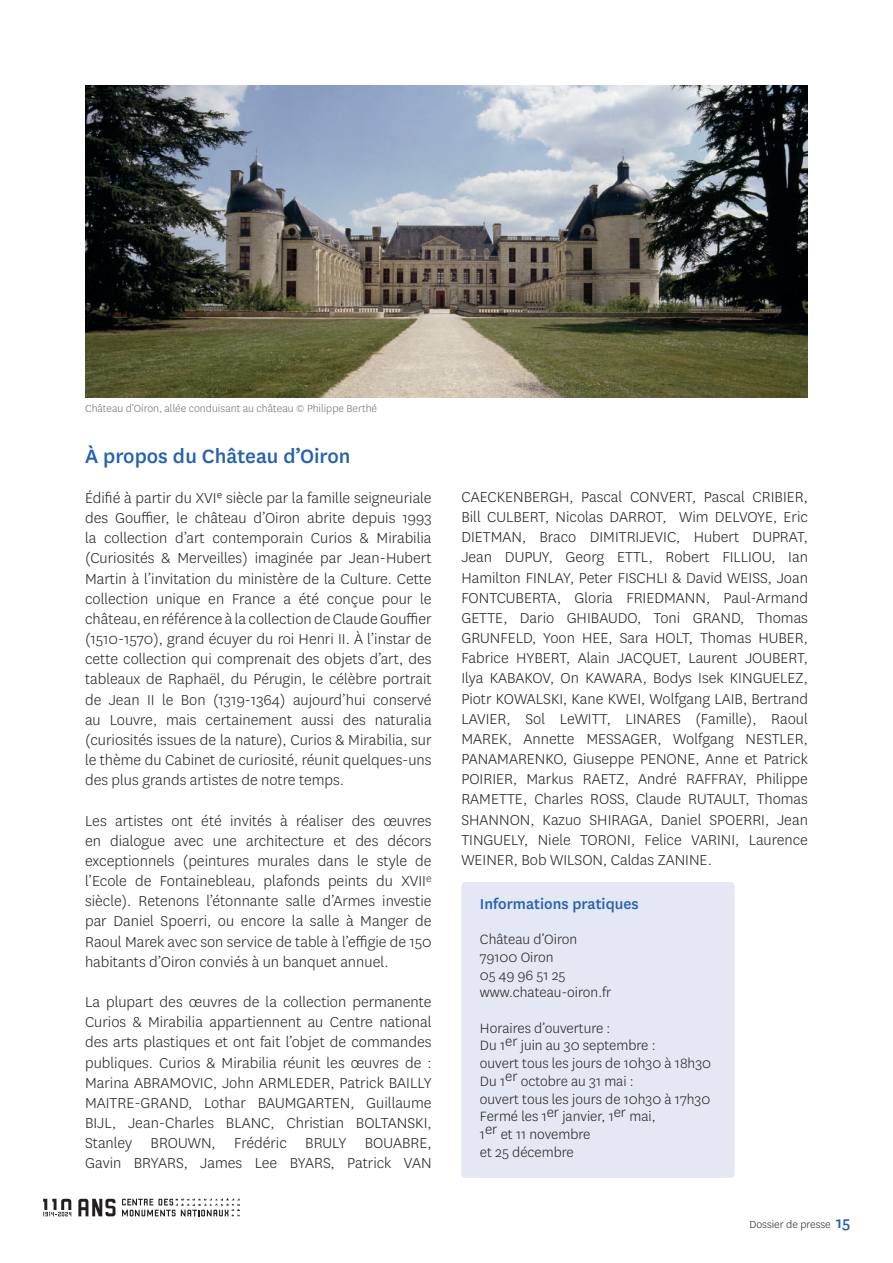
<style>
.page{position:relative;width:893px;height:1263px;background:#fff}
.page>*{position:absolute;margin:0;border:0;box-sizing:border-box;transform-origin:0 0}
.t1{font:500 22.5px "National";color:#2362af}
.t2{font:300 16.8px/20.1px "National";color:#231f20;text-align:justify}
.t3{font:500 16.8px "National";color:#2362af}
.t4{font:300 15.75px/17.7px "National";color:#231f20}
.t5{font:300 12px "National";color:#6c6d70}
.t6{font:300 12px "National";color:#231f20}
.s1{font-weight:500;font-size:18px;color:#2362af}
</style>
<div class="page">
<svg style="left:78px;top:1199px;width:37px;height:17px"></svg>
<svg style="left:122px;top:1198px;width:118px;height:18px"></svg>
<svg style="left:43px;top:1199px;width:28px;height:17px"></svg>
<div style="left:461px;top:882px;width:274px;height:296px;background:#e4e7f4;border-radius:4px"></div>
<img style="left:85px;top:85px;width:723px;height:313px">
<p class="t5" style="left:85px;top:401px;width:294px">Château d’Oiron, allée conduisant au château © Philippe Berthé</p>
<h1 class="t1" style="left:85px;top:440px;width:267px">À propos du Château d’Oiron</h1>
<p class="t2" style="left:85px;top:487px;width:348px">Édifié à partir du XVIe siècle par la famille seigneuriale des Gouffier, le château d’Oiron abrite depuis 1993 la collection d’art contemporain Curios &amp; Mirabilia (Curiosités &amp; Merveilles) imaginée par Jean-Hubert Martin à l’invitation du ministère de la Culture. Cette collection unique en France a été conçue pour le château, en référence à la collection de Claude Gouffier (1510-1570), grand écuyer du roi Henri II. À l’instar de cette collection qui comprenait des objets d’art, des tableaux de Raphaël, du Pérugin, le célèbre portrait de Jean II le Bon (1319-1364) aujourd’hui conservé au Louvre, mais certainement aussi des naturalia (curiosités issues de la nature), Curios &amp; Mirabilia, sur le thème du Cabinet de curiosité, réunit quelques-uns des plus grands artistes de notre temps.</p>
<p class="t2" style="left:85px;top:810px;width:348px">Les artistes ont été invités à réaliser des œuvres en dialogue avec une architecture et des décors exceptionnels (peintures murales dans le style de l’Ecole de Fontainebleau, plafonds peints du XVII<sup>e </sup>siècle). Retenons l’étonnante salle d’Armes investie par Daniel Spoerri, ou encore la salle à Manger de Raoul Marek avec son service de table à l’effigie de 150 habitants d’Oiron conviés à un banquet annuel.</p>
<p class="t2" style="left:85px;top:991px;width:348px">La plupart des œuvres de la collection permanente Curios &amp; Mirabilia appartiennent au Centre national des arts plastiques et ont fait l’objet de commandes publiques. Curios &amp; Mirabilia réunit les œuvres de :<br>Marina ABRAMOVIC, John ARMLEDER, Patrick BAILLY MAITRE-GRAND, Lothar BAUMGARTEN, Guillaume BIJL, Jean-Charles BLANC, Christian BOLTANSKI, Stanley BROUWN, Frédéric BRULY BOUABRE, Gavin BRYARS, James Lee BYARS, Patrick VAN</p>
<p class="t2" style="left:461px;top:486px;width:348px">CAECKENBERGH, Pascal CONVERT, Pascal CRIBIER, Bill CULBERT, Nicolas DARROT, Wim DELVOYE, Eric DIETMAN, Braco DIMITRIJEVIC, Hubert DUPRAT, Jean DUPUY, Georg ETTL, Robert FILLIOU, Ian Hamilton FINLAY, Peter FISCHLI &amp; David WEISS, Joan FONTCUBERTA, Gloria FRIEDMANN, Paul-Armand GETTE, Dario GHIBAUDO, Toni GRAND, Thomas GRUNFELD, Yoon HEE, Sara HOLT, Thomas HUBER, Fabrice HYBERT, Alain JACQUET, Laurent JOUBERT, Ilya KABAKOV, On KAWARA, Bodys Isek KINGUELEZ, Piotr KOWALSKI, Kane KWEI, Wolfgang LAIB, Bertrand LAVIER, Sol LeWITT, LINARES (Famille), Raoul MAREK, Annette MESSAGER, Wolfgang NESTLER, PANAMARENKO, Giuseppe PENONE, Anne et Patrick POIRIER, Markus RAETZ, André RAFFRAY, Philippe RAMETTE, Charles ROSS, Claude RUTAULT, Thomas SHANNON, Kazuo SHIRAGA, Daniel SPOERRI, Jean TINGUELY, Niele TORONI, Felice VARINI, Laurence WEINER, Bob WILSON, Caldas ZANINE.</p>
<p class="t3" style="left:480px;top:892px;width:160px">Informations pratiques</p>
<p class="t4" style="left:480px;top:930px;width:133px">Château d’Oiron<br>79100 Oiron<br>05 49 96 51 25 www.chateau-oiron.fr</p>
<p class="t4" style="left:480px;top:1018px;width:233px">Horaires d’ouverture :<br>Du 1er juin au 30 septembre :<br>ouvert tous les jours de 10h30 à 18h30<br>Du 1er octobre au 31 mai :<br>ouvert tous les jours de 10h30 à 17h30<br>Fermé les 1er janvier, 1er mai,<br>1er et 11 novembre<br>et 25 décembre</p>
<p class="t6" style="left:749px;top:1217px;width:103px">Dossier de presse <span class="s1">15</span></p>
</div>
